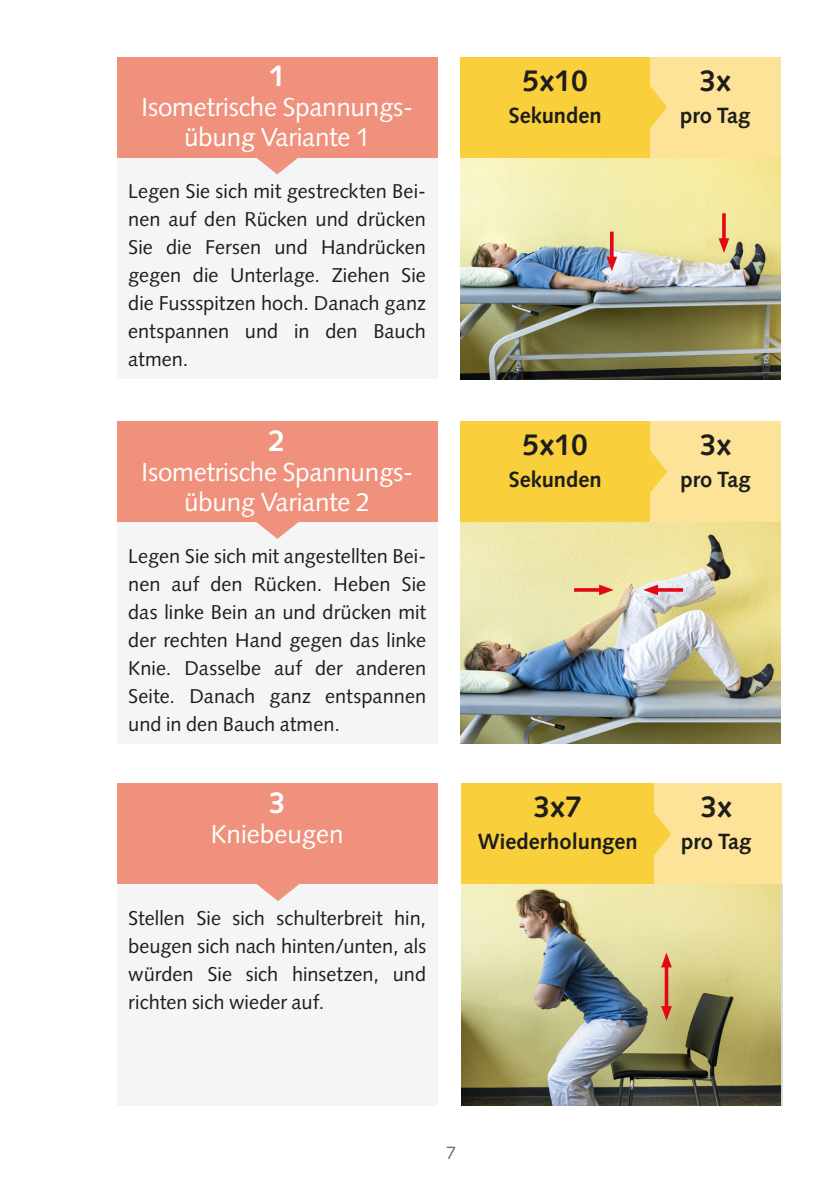
<style>
.page{position:relative;width:840px;height:1191px;background:#fff}
.page>*{position:absolute;margin:0;border:0;box-sizing:border-box;transform-origin:0 0}
.t1{font:700 30px "Syntax LT Pro";color:#1d1d1b}
.t2{font:700 30px "Syntax LT Pro";color:#fff}
.t3{font:26px/30px "Syntax LT Pro";letter-spacing:-.01em;color:#fff;text-align:center}
.t4{font:700 22px "Syntax LT Pro";color:#1d1d1b}
.t5{font:20px/28px "Syntax LT Pro";color:#1d1d1b;text-align:justify}
.t6{font:18px "Syntax LT Pro";color:#707070}
</style>
<div class="page">
<div style="left:117px;top:158px;width:320px;height:221px;background:#f3f5f6"></div>
<div style="left:117px;top:884px;width:320px;height:221px;background:#f3f5f6"></div>
<div style="left:117px;top:522px;width:320px;height:221px;background:#f3f5f6"></div>
<img style="left:460px;top:158px;width:320px;height:221px">
<img style="left:460px;top:522px;width:320px;height:221px">
<img style="left:461px;top:884px;width:319px;height:221px">
<div style="left:117px;top:57px;width:320px;height:100px;background:#ef917c"></div>
<svg style="left:249px;top:157px;width:56px;height:17px"></svg>
<div style="left:650px;top:421px;width:130px;height:101px;background:#fde397"></div>
<div style="left:460px;top:421px;width:189px;height:101px;background:#f9cf3b"></div>
<svg style="left:649px;top:443px;width:17px;height:57px"></svg>
<div style="left:650px;top:783px;width:132px;height:101px;background:#fde397"></div>
<div style="left:461px;top:783px;width:192px;height:101px;background:#f9cf3b"></div>
<svg style="left:653px;top:805px;width:17px;height:57px"></svg>
<div style="left:117px;top:421px;width:320px;height:101px;background:#ef917c"></div>
<svg style="left:256px;top:522px;width:43px;height:17px"></svg>
<div style="left:117px;top:783px;width:320px;height:101px;background:#ef917c"></div>
<svg style="left:256px;top:884px;width:43px;height:17px"></svg>
<div style="left:649px;top:57px;width:131px;height:101px;background:#fde397"></div>
<div style="left:460px;top:57px;width:189px;height:101px;background:#f9cf3b"></div>
<svg style="left:649px;top:79px;width:17px;height:56px"></svg>
<svg style="left:721px;top:213px;width:4px;height:25px"></svg>
<svg style="left:718px;top:238px;width:10px;height:15px"></svg>
<svg style="left:609px;top:232px;width:4px;height:25px"></svg>
<svg style="left:606px;top:257px;width:10px;height:14px"></svg>
<svg style="left:573px;top:588px;width:25px;height:4px"></svg>
<svg style="left:598px;top:584px;width:15px;height:11px"></svg>
<svg style="left:657px;top:588px;width:25px;height:4px"></svg>
<svg style="left:643px;top:584px;width:14px;height:11px"></svg>
<svg style="left:664px;top:967px;width:4px;height:39px"></svg>
<svg style="left:660px;top:952px;width:11px;height:15px"></svg>
<svg style="left:660px;top:1006px;width:11px;height:14px"></svg>
<h1 class="t2" style="left:269px;top:58px;width:18px">1</h1>
<h2 class="t3" style="left:141px;top:92px;width:273px">Isometrische Spannungs&shy;übung Variante 1</h2>
<p class="t5" style="left:128px;top:177px;width:299px">Legen Sie sich mit gestreckten Bei&shy;nen auf den Rücken und drücken Sie die Fersen und Handrücken gegen die Unterlage. Ziehen Sie die Fussspitzen hoch. Danach ganz entspannen und in den Bauch atmen.</p>
<h1 class="t2" style="left:269px;top:422px;width:18px">2</h1>
<h2 class="t3" style="left:141px;top:456px;width:273px">Isometrische Spannungs&shy;übung Variante 2</h2>
<p class="t5" style="left:128px;top:542px;width:299px">Legen Sie sich mit angestellten Bei&shy;nen auf den Rücken. Heben Sie das linke Bein an und drücken mit der rechten Hand gegen das linke Knie. Dasselbe auf der anderen Seite. Danach ganz entspannen und in den Bauch atmen.</p>
<h1 class="t2" style="left:269px;top:784px;width:18px">3</h1>
<h2 class="t3" style="left:210px;top:819px;width:134px">Kniebeugen</h2>
<p class="t5" style="left:128px;top:904px;width:299px">Stellen Sie sich schulterbreit hin, beugen sich nach hinten/unten, als würden Sie sich hinsetzen, und richten sich wieder auf.</p>
<h1 class="t1" style="left:522px;top:63px;width:67px">5x10</h1>
<p class="t4" style="left:508px;top:102px;width:94px">Sekunden</p>
<h1 class="t1" style="left:699px;top:63px;width:33px">3x</h1>
<p class="t4" style="left:680px;top:102px;width:72px">pro Tag</p>
<h1 class="t1" style="left:522px;top:427px;width:67px">5x10</h1>
<p class="t4" style="left:508px;top:466px;width:94px">Sekunden</p>
<h1 class="t1" style="left:699px;top:427px;width:33px">3x</h1>
<p class="t4" style="left:680px;top:466px;width:72px">pro Tag</p>
<h1 class="t1" style="left:533px;top:789px;width:50px">3x7</h1>
<p class="t4" style="left:477px;top:828px;width:161px">Wiederholungen</p>
<h1 class="t1" style="left:700px;top:789px;width:33px">3x</h1>
<p class="t4" style="left:681px;top:828px;width:72px">pro Tag</p>
<p class="t6" style="left:446px;top:1142px;width:12px">7</p>
</div>
